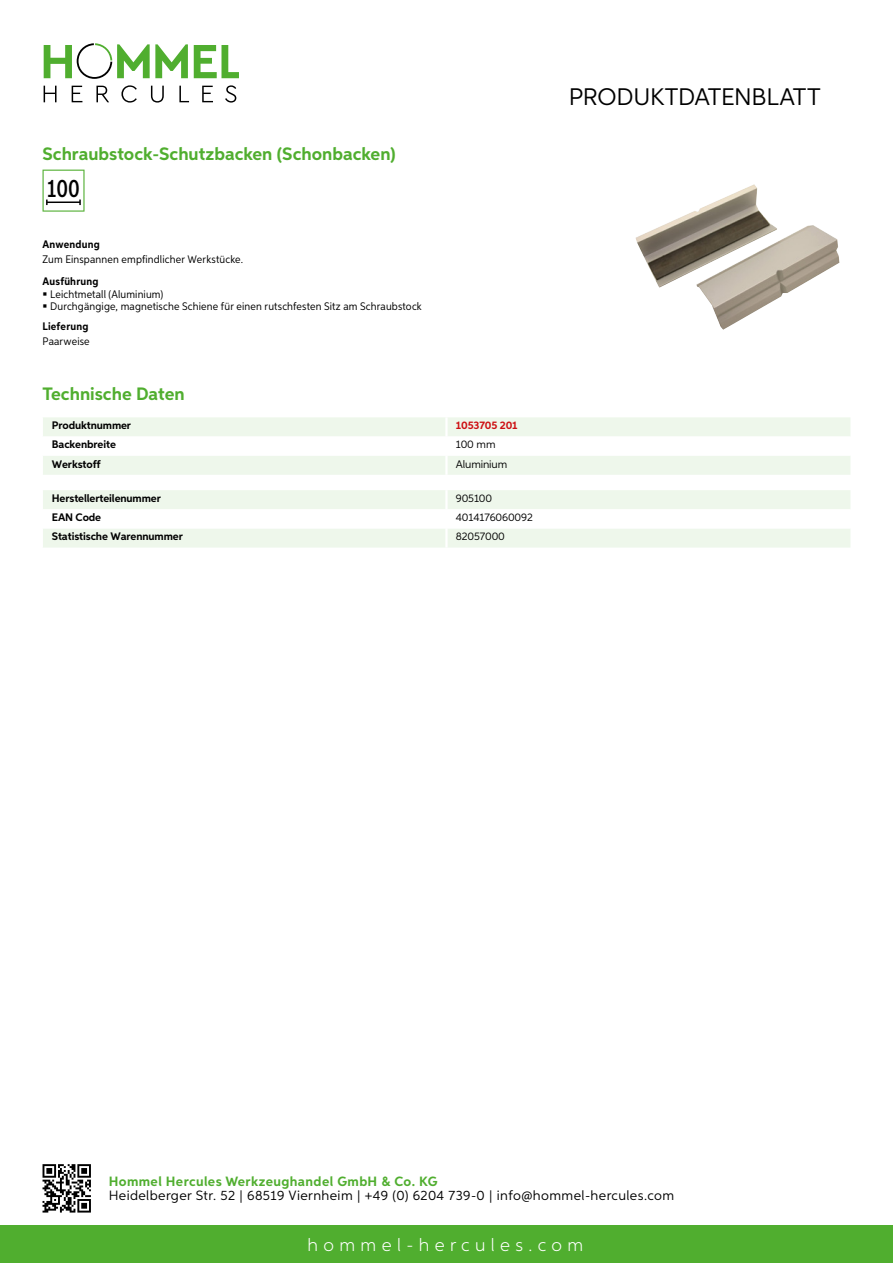
<style>
.page{position:relative;width:893px;height:1263px;background:#fff}
.page>*{position:absolute;margin:0;border:0;box-sizing:border-box;transform-origin:0 0}
.t1{font:500 25.2px "Aspira XX Nar";color:#000}
.t2{font:24px "Aspira";letter-spacing:-.01em;color:#000}
.t3{font:700 18px "Aspira";color:#50ae2f}
.t4{font:300 18px "Aspira";letter-spacing:.3em;color:#fff}
.t5{font:13.5px "Aspira";letter-spacing:.03em;color:#000}
.t6{font:700 13.5px "Aspira";letter-spacing:.03em;color:#50ae2f}
.t7{font:10.95px/12.8px "Aspira Nar";letter-spacing:.015em;color:#000}
.t8{font:700 10.95px "Aspira";letter-spacing:-.01em;color:#000}
.t9{font:10.95px "Aspira";letter-spacing:-.01em;color:#000}
.t10{font:700 10.95px "Aspira Nar";letter-spacing:.02em;color:#000}
.t11{font:700 10.95px "Aspira";letter-spacing:-.01em;color:#cd1013}
</style>
<div class="page">
<div style="left:0;top:1226px;width:893px;height:37px;background:#50ae2f"></div>
<svg style="left:43px;top:1164px;width:48px;height:48px"></svg>
<svg style="left:194px;top:45px;width:45px;height:33px"></svg>
<svg style="left:44px;top:43px;width:144px;height:36px"></svg>
<svg style="left:44px;top:86px;width:13px;height:16px"></svg>
<svg style="left:72px;top:86px;width:10px;height:16px"></svg>
<svg style="left:96px;top:86px;width:13px;height:16px"></svg>
<svg style="left:121px;top:85px;width:16px;height:18px"></svg>
<svg style="left:151px;top:86px;width:13px;height:17px"></svg>
<svg style="left:179px;top:86px;width:10px;height:16px"></svg>
<svg style="left:202px;top:86px;width:11px;height:16px"></svg>
<svg style="left:225px;top:85px;width:11px;height:18px"></svg>
<svg style="left:43px;top:417px;width:807px;height:58px"></svg>
<hr style="left:445px;top:456px;width:3px;height:19px;background:#fff">
<svg style="left:43px;top:490px;width:807px;height:58px"></svg>
<hr style="left:445px;top:528px;width:3px;height:20px;background:#fff">
<svg style="left:43px;top:170px;width:42px;height:42px"></svg>
<img style="left:635px;top:184px;width:205px;height:146px">
<h3 class="t3" style="left:43px;top:142px;width:355px">Schraubstock-Schutzbacken (Schonbacken)</h3>
<h1 class="t1" style="left:47px;top:173px;width:34px">100</h1>
<p class="t10" style="left:43px;top:237px;width:59px">Anwendung</p>
<p class="t7" style="left:43px;top:252px;width:202px">Zum Einspannen empfindlicher Werkstücke.</p>
<p class="t10" style="left:43px;top:274px;width:58px">Ausführung</p>
<p class="t7" style="left:50px;top:287px;width:373px">Leichtmetall (Aluminium)<br>Durchgängige, magnetische Schiene für einen rutschfesten Sitz am Schraubstock</p>
<p class="t10" style="left:43px;top:319px;width:47px">Lieferung</p>
<p class="t7" style="left:43px;top:334px;width:49px">Paarweise</p>
<h3 class="t3" style="left:43px;top:383px;width:144px">Technische Daten</h3>
<p class="t8" style="left:52px;top:419px;width:81px">Produktnummer</p>
<p class="t11" style="left:456px;top:419px;width:63px">1053705 201</p>
<p class="t8" style="left:52px;top:438px;width:66px">Backenbreite</p>
<p class="t9" style="left:456px;top:438px;width:41px">100 mm</p>
<p class="t8" style="left:52px;top:457px;width:50px">Werkstoff</p>
<p class="t9" style="left:456px;top:457px;width:53px">Aluminium</p>
<p class="t8" style="left:52px;top:492px;width:111px">Herstellerteilenummer</p>
<p class="t9" style="left:456px;top:492px;width:38px">905100</p>
<p class="t8" style="left:52px;top:511px;width:51px">EAN Code</p>
<p class="t9" style="left:456px;top:511px;width:78px">4014176060092</p>
<p class="t8" style="left:52px;top:530px;width:132px">Statistische Warennummer</p>
<p class="t9" style="left:456px;top:530px;width:51px">82057000</p>
<h2 class="t2" style="left:569px;top:82px;width:253px">Produktdatenblatt</h2>
<p class="t6" style="left:109px;top:1172px;width:330px">Hommel Hercules Werkzeughandel GmbH &amp; Co. KG</p>
<p class="t5" style="left:109px;top:1187px;width:567px">Heidelberger Str. 52 | 68519 Viernheim | +49 (0) 6204 739-0 | info@hommel-hercules.com</p>
<h3 class="t4" style="left:307px;top:1234px;width:277px">hommel-hercules.com</h3>
</div>
